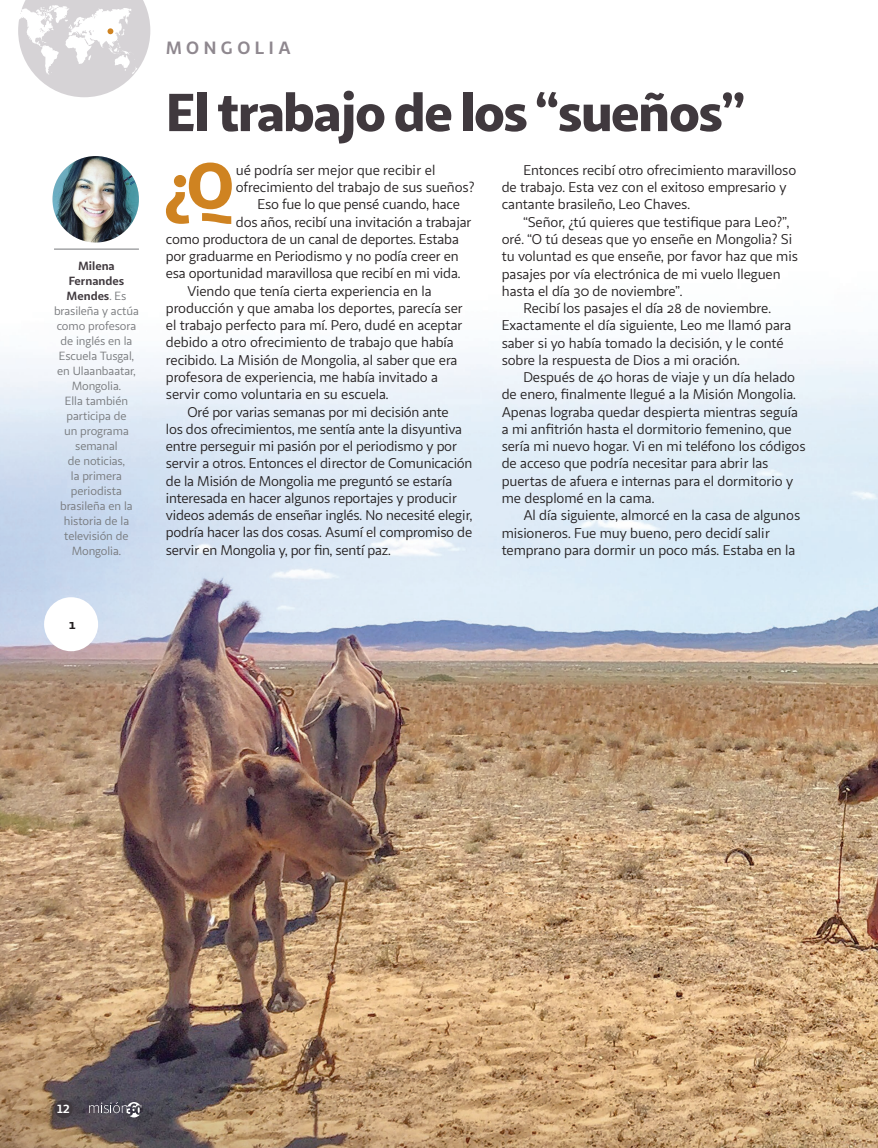
<style>
.page{position:relative;width:878px;height:1148px;background:#fff}
.page>*{position:absolute;margin:0;border:0;box-sizing:border-box;transform-origin:0 0}
.t1{font:900 65.7px "Sana Sans";color:#cf8321}
.t2{font:900 54px "Sana Sans";letter-spacing:-.04em;color:#40393e}
.t3{font:700 18px "Sana Sans";letter-spacing:.25em;color:#8f888f}
.t4{font:14.25px/17.2px "Sana Sans";letter-spacing:-.01em;color:#231f20}
.t5{font:700 13.5px "Sana Sans";color:#231f20}
.t6{font:12px/15px "Sana Sans";letter-spacing:-.005em;color:#76787b;text-align:center}
.t7{font:700 12px "Sana Sans";color:#fff}
.s1{font-weight:700;color:#40393e}
</style>
<div class="page">
<img style="left:0;top:248px;width:878px;height:900px">
<div style="left:55px;top:1100px;width:17px;height:17px;background:#40393e;border-radius:50%"></div>
<div style="left:55px;top:1099px;width:18px;height:19px;border:2px solid #40393e;border-radius:50%"></div>
<svg style="left:89px;top:1101px;width:53px;height:16px"></svg>
<img style="left:52px;top:156px;width:87px;height:86px;border-radius:43px">
<svg style="left:18px;top:0;width:132px;height:97px"></svg>
<hr style="left:54px;top:249px;width:85px;height:1px;background:#76787b">
<div style="left:44px;top:597px;width:54px;height:54px;background:#fff;border-radius:50%"></div>
<p class="t6" style="left:54px;top:258px;width:86px"><span class="s1">Milena<br>Fernandes<br>Mendes</span>. Es brasileña y actúa como profesora de inglés en la<br>Escuela Tusgal, en Ulaanbaatar,<br>Mongolia.<br>Ella también participa de<br>un programa semanal<br>de noticias,<br>la primera periodista brasileña en la historia de la televisión de<br>Mongolia.</p>
<p class="t5" style="left:69px;top:615px;width:8px">1</p>
<p class="t3" style="left:166px;top:36px;width:126px">MONGOLIA</p>
<h2 class="t2" style="left:166px;top:77px;width:580px">El trabajo de los “sueños”</h2>
<h1 class="t1" style="left:164px;top:143px;width:71px">¿Q</h1>
<p class="t4" style="left:236px;top:161px;width:201px">ué podría ser mejor que recibir el</p>
<p class="t4" style="left:501px;top:161px;width:296px;text-indent:22px">Entonces recibí otro ofrecimiento maravilloso de trabajo. Esta vez con el exitoso empresario y cantante brasileño, Leo Chaves.</p>
<p class="t4" style="left:523px;top:213px;width:267px">“Señor, ¿tú quieres que testifique para Leo?”,</p>
<p class="t4" style="left:501px;top:231px;width:292px">oré. “O tú deseas que yo enseñe en Mongolia? Si</p>
<p class="t4" style="left:501px;top:248px;width:298px">tu voluntad es que enseñe, por favor haz que mis</p>
<p class="t4" style="left:501px;top:265px;width:280px">pasajes por vía electrónica de mi vuelo lleguen</p>
<p class="t4" style="left:501px;top:282px;width:182px">hasta el día 30 de noviembre”.</p>
<p class="t4" style="left:523px;top:300px;width:249px">Recibí los pasajes el día 28 de noviembre.</p>
<p class="t4" style="left:501px;top:317px;width:291px">Exactamente el día siguiente, Leo me llamó para</p>
<p class="t4" style="left:501px;top:334px;width:283px">saber si yo había tomado la decisión, y le conté</p>
<p class="t4" style="left:501px;top:351px;width:240px">sobre la respuesta de Dios a mi oración.</p>
<p class="t4" style="left:523px;top:369px;width:273px">Después de 40 horas de viaje y un día helado</p>
<p class="t4" style="left:501px;top:386px;width:296px">de enero, finalmente llegué a la Misión Mongolia.</p>
<p class="t4" style="left:501px;top:403px;width:298px">Apenas lograba quedar despierta mientras seguía</p>
<p class="t4" style="left:501px;top:420px;width:291px">a mi anfitrión hasta el dormitorio femenino, que</p>
<p class="t4" style="left:501px;top:438px;width:305px">sería mi nuevo hogar. Vi en mi teléfono los códigos</p>
<p class="t4" style="left:501px;top:455px;width:268px">de acceso que podría necesitar para abrir las</p>
<p class="t4" style="left:501px;top:472px;width:293px">puertas de afuera e internas para el dormitorio y</p>
<p class="t4" style="left:501px;top:489px;width:154px">me desplomé en la cama.</p>
<p class="t4" style="left:523px;top:507px;width:278px">Al día siguiente, almorcé en la casa de algunos</p>
<p class="t4" style="left:501px;top:524px;width:270px">misioneros. Fue muy bueno, pero decidí salir</p>
<p class="t4" style="left:501px;top:541px;width:295px">temprano para dormir un poco más. Estaba en la</p>
<p class="t4" style="left:236px;top:179px;width:240px">ofrecimiento del trabajo de sus sueños?</p>
<p class="t4" style="left:257px;top:196px;width:204px">Eso fue lo que pensé cuando, hace</p>
<p class="t4" style="left:236px;top:213px;width:237px">dos años, recibí una invitación a trabajar</p>
<p class="t4" style="left:166px;top:230px;width:294px">como productora de un canal de deportes. Estaba</p>
<p class="t4" style="left:166px;top:248px;width:294px">por graduarme en Periodismo y no podía creer en</p>
<p class="t4" style="left:166px;top:265px;width:296px">esa oportunidad maravillosa que recibí en mi vida.</p>
<p class="t4" style="left:187px;top:282px;width:246px">Viendo que tenía cierta experiencia en la</p>
<p class="t4" style="left:166px;top:299px;width:298px">producción y que amaba los deportes, parecía ser</p>
<p class="t4" style="left:166px;top:317px;width:298px">el trabajo perfecto para mí. Pero, dudé en aceptar</p>
<p class="t4" style="left:166px;top:334px;width:289px">debido a otro ofrecimiento de trabajo que había</p>
<p class="t4" style="left:166px;top:351px;width:293px">recibido. La Misión de Mongolia, al saber que era</p>
<p class="t4" style="left:166px;top:368px;width:274px">profesora de experiencia, me había invitado a</p>
<p class="t4" style="left:166px;top:386px;width:224px">servir como voluntaria en su escuela.</p>
<p class="t4" style="left:187px;top:403px;width:263px">Oré por varias semanas por mi decisión ante</p>
<p class="t4" style="left:166px;top:420px;width:298px">los dos ofrecimientos, me sentía ante la disyuntiva</p>
<p class="t4" style="left:166px;top:437px;width:292px">entre perseguir mi pasión por el periodismo y por</p>
<p class="t4" style="left:166px;top:455px;width:308px">servir a otros. Entonces el director de Comunicación</p>
<p class="t4" style="left:166px;top:472px;width:288px">de la Misión de Mongolia me preguntó se estaría</p>
<p class="t4" style="left:166px;top:489px;width:292px">interesada en hacer algunos reportajes y producir</p>
<p class="t4" style="left:166px;top:506px;width:308px">videos además de enseñar inglés. No necesité elegir,</p>
<p class="t4" style="left:166px;top:524px;width:308px">podría hacer las dos cosas. Asumí el compromiso de</p>
<p class="t4" style="left:166px;top:541px;width:226px">servir en Mongolia y, por fin, sentí paz.</p>
<p class="t7" style="left:57px;top:1101px;width:14px">12</p>
</div>
